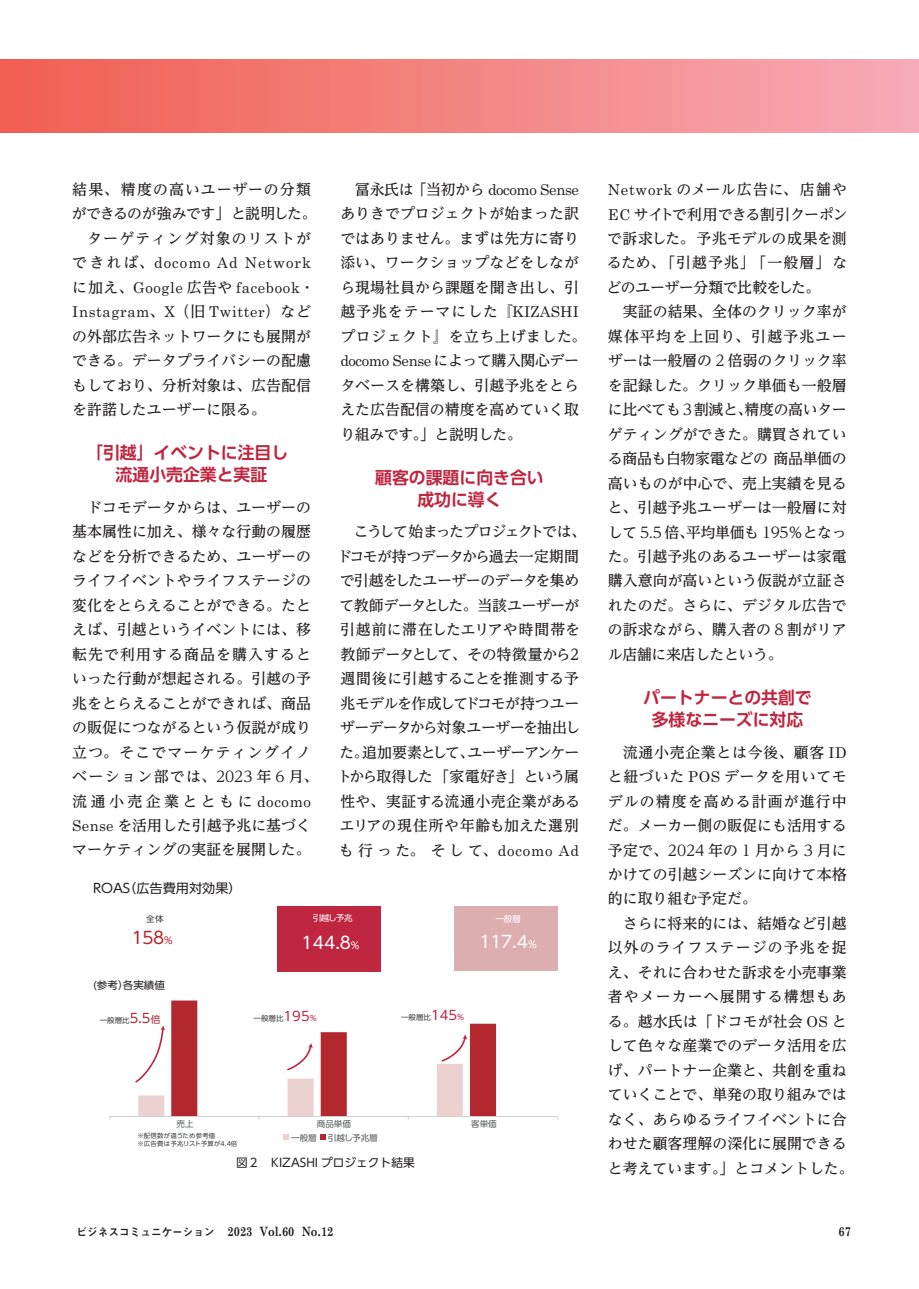
<style>
.page{position:relative;width:919px;height:1289px;background:#fff}
.page>*{position:absolute;margin:0;border:0;box-sizing:border-box;transform-origin:0 0}
.t1{font:700 16.95px/22.4px "UD Shin Go Pro De";color:#bf2640;text-align:center}
.t2{font:16.65px "UD Shin Go Pro";letter-spacing:-.095em;color:#fff}
.t3{font:16.65px "UD Shin Go Pro";color:#b3282e}
.t4{font:500 14.85px/24.5px "UD Reimin Pro";color:#231f20;text-align:justify}
.t5{font:500 14.85px/24.5px "UD Reimin Pro";letter-spacing:-.03em;color:#231f20}
.t6{font:14.85px/24.5px "Century Sb SI";letter-spacing:.04em;color:#231f20}
.t7{font:14.85px "Century Sb SI";letter-spacing:-.025em;color:#231f20}
.t8{font:500 14.85px "UD Reimin Pro";letter-spacing:-.04em;color:#231f20}
.t9{font:500 14.85px "UD Reimin Pro";letter-spacing:.075em;color:#231f20}
.t10{font:500 14.85px "UD Reimin Pro";letter-spacing:.08em;color:#231f20}
.t11{font:12.9px "UD Shin Go Pro";color:#231f20}
.t12{font:12.75px "Century Sb Bold SI";color:#231f20;scale:.85 1}
.t13{font:11.7px "UD Shin Go Pro";color:#231f20}
.t14{font:10.35px "UD Shin Go Pro";color:#231f20}
.t15{font:8.4px "UD Shin Go Pro";color:#595c5d}
.t16{font:8.4px "UD Shin Go Pro";letter-spacing:-.045em;color:#fff}
.t17{font:8.4px "UD Shin Go Pro";color:#3e3e3f}
.t18{font:7.35px "UD Shin Go Pro";color:#3e3e3f}
.t19{font:6.3px/8.4px "UD Shin Go Pro";letter-spacing:.02em;color:#3e3e3f}
.s1{font-family:"UD Reimin Pro";font-weight:500}
.s2{font-family:"UD Reimin Pro"}
.s3{font-weight:400}
.s4{font-family:"Century Sb SI";font-weight:400}
.s5{font-size:9.6px}
.s6{font-size:12.9px;color:#b3282e}
.s7{font-size:9.6px;color:#b3282e}
.s8{font-size:12.9px;color:#bf2640}
.s9{font-size:7.65px;color:#bf2640}
.s10{font-family:"Midashi Go Pro MB31";font-size:10.65px}
</style>
<div class="page">
<div style="left:0;top:60px;width:13px;height:72px;background:#f15e52"></div>
<div style="left:13px;top:60px;width:905px;height:72px;background:linear-gradient(to right,#f16051,#f7abb7)"></div>
<div style="left:277px;top:906px;width:104px;height:65px;background:#bf2640"></div>
<div style="left:454px;top:906px;width:103px;height:65px;background:#dcaeb0"></div>
<hr style="left:110px;top:1116px;width:447px;height:1px;background:#cfd0d1">
<svg style="left:283px;top:1134px;width:5px;height:5px"></svg>
<svg style="left:320px;top:1134px;width:5px;height:5px"></svg>
<svg style="left:135px;top:1000px;width:361px;height:119px"></svg>
<p class="t9" style="left:72px;top:177px;width:240px">結果、精度の高いユーザーの分類</p>
<p class="t8" style="left:72px;top:202px;width:246px">ができるのが強みです」と説明した。</p>
<p class="t10" style="left:87px;top:226px;width:225px">ターゲティング対象のリストが</p>
<p class="t6" style="left:72px;top:249px;width:244px"><span class="s1">できれば、</span>docomo Ad Network<span class="s1">に加え、</span>Google <span class="s1">広告や</span> facebook<span class="s2">・<br></span>Instagram<span class="s1">、</span>X<span class="s1">（旧</span> Twitter<span class="s1">）など</span></p>
<p class="t4" style="left:72px;top:323px;width:240px">の外部広告ネットワークにも展開ができる。データプライバシーの配慮もしており、分析対象は、広告配信を許諾したユーザーに限る。</p>
<p class="t1" style="left:86px;top:441px;width:204px">「引越」イベントに注目し流通小売企業と実証</p>
<p class="t4" style="left:72px;top:495px;width:247px;text-align:center">ドコモデータからは、ユーザーの<br>基本属性に加え、様々な行動の履歴などを分析できるため、ユーザーのライフイベントやライフステージの変化をとらえることができる。たとえば、引越というイベントには、移転先で利用する商品を購入するといった行動が想起される。引越の予兆をとらえることができれば、商品の販促につながるという仮説が成り立つ。そこでマーケティングイノベーション部では、<span class="s3">2023</span> 年 <span class="s3">6</span> 月、流通小売企業とともに<span class="s4">docomo<br>Sense</span> を活用した引越予兆に基づくマーケティングの実証を展開した。</p>
<p class="t11" style="left:93px;top:877px;width:150px">ROAS（広告費用対効果）</p>
<p class="t7" style="left:355px;top:177px;width:225px"><span class="s1">冨永氏は「当初から</span> docomo Sense</p>
<p class="t4" style="left:340px;top:201px;width:248px;text-align:left">ありきでプロジェクトが始まった訳ではありません。まずは先方に寄り添い、ワークショップなどをしながら現場社員から課題を聞き出し、引越予兆をテーマにした『<span class="s4">KIZASHI</span>プロジェクト』を立ち上げました。</p>
<p class="t7" style="left:340px;top:348px;width:240px">docomo Sense <span class="s1">によって購入関心デー</span></p>
<p class="t4" style="left:340px;top:372px;width:240px">タベースを構築し、引越予兆をとらえた広告配信の精度を高めていく取り組みです。」と説明した。</p>
<p class="t1" style="left:375px;top:465px;width:170px">顧客の課題に向き合い成功に導く</p>
<p class="t5" style="left:337px;top:519px;width:250px;text-indent:17px">こうして始まったプロジェクトでは、ドコモが持つデータから過去一定期間で引越をしたユーザーのデータを集めて教師データとした。当該ユーザーが引越前に滞在したエリアや時間帯を教師データとして、その特徴量から２週間後に引越することを推測する予兆モデルを作成してドコモが持つユーザーデータから対象ユーザーを抽出した。追加要素として、ユーザーアンケートから取得した「家電好き」という属性や、実証する流通小売企業があるエリアの現住所や年齢も加えた選別も行った。そして、<span class="s4">docomo Ad</span></p>
<p class="t17" style="left:146px;top:911px;width:19px">全体</p>
<p class="t3" style="left:129px;top:924px;width:46px">１５８<span class="s5">％</span></p>
<p class="t16" style="left:313px;top:911px;width:41px">引越し予兆</p>
<p class="t2" style="left:301px;top:929px;width:59px">144.８<span class="s5">%</span></p>
<p class="t16" style="left:495px;top:912px;width:26px">一般層</p>
<p class="t2" style="left:479px;top:928px;width:59px">1１７.4<span class="s5">%</span></p>
<p class="t14" style="left:93px;top:976px;width:73px">(参考）各実績値</p>
<p class="t18" style="left:100px;top:1014px;width:62px">一般層比<span class="s6">5.5</span><span class="s7">倍</span></p>
<p class="t18" style="left:253px;top:1012px;width:65px">一般層比<span class="s8">195</span><span class="s9">%</span></p>
<p class="t18" style="left:401px;top:1011px;width:65px">一般層比<span class="s8">145</span><span class="s9">%</span></p>
<p class="t15" style="left:176px;top:1117px;width:19px">売上</p>
<p class="t15" style="left:317px;top:1117px;width:36px">商品単価</p>
<p class="t15" style="left:471px;top:1117px;width:27px">客単価</p>
<p class="t15" style="left:291px;top:1130px;width:27px">一般層</p>
<p class="t15" style="left:328px;top:1130px;width:51px">引越し予兆層</p>
<p class="t19" style="left:137px;top:1130px;width:101px">※配信数が違うため参考値<br>※広告費は予兆リスト予算が4.4倍</p>
<p class="t13" style="left:236px;top:1153px;width:180px">図２　KIZASHI プロジェクト結果</p>
<p class="t4" style="left:606px;top:177px;width:242px"><span class="s4">Network</span> のメール広告に、店舗や<span class="s4">EC</span> サイトで利用できる割引クーポンで訴求した。予兆モデルの成果を測るため、「引越予兆」「一般層」などのユーザー分類で比較をした。</p>
<p class="t4" style="left:608px;top:299px;width:240px;text-indent:15px">実証の結果、全体のクリック率が媒体平均を上回り、引越予兆ユーザーは一般層の <span class="s3">2</span> 倍弱のクリック率を記録した。クリック単価も一般層に比べても <span class="s3">3</span> 割減と、精度の高いターゲティングができた。購買されている商品も白物家電などの商品単価の高いものが中心で、売上実績を見ると、引越予兆ユーザーは一般層に対して <span class="s3">5</span><span class="s4">.</span><span class="s3">5</span> 倍、平均単価も <span class="s3">195</span>％となった。引越予兆のあるユーザーは家電購入意向が高いという仮説が立証されたのだ。さらに、デジタル広告での訴求ながら、購入者の <span class="s3">8</span> 割がリアル店舗に来店したという。</p>
<p class="t1" style="left:643px;top:685px;width:170px">パートナーとの共創で多様なニーズに対応</p>
<p class="t4" style="left:608px;top:739px;width:240px;text-indent:15px">流通小売企業とは今後、顧客 <span class="s4">ID</span>と紐づいた <span class="s4">POS</span> データを用いてモデルの精度を高める計画が進行中だ。メーカー側の販促にも活用する予定で、<span class="s3">2024</span> 年の <span class="s3">1</span> 月から <span class="s3">3</span> 月にかけての引越シーズンに向けて本格的に取り組む予定だ。</p>
<p class="t4" style="left:608px;top:910px;width:247px;text-align:center">さらに将来的には、結婚など引越<br>以外のライフステージの予兆を捉え、それに合わせた訴求を小売事業者やメーカーへ展開する構想もある。越水氏は「ドコモが社会 <span class="s4">OS</span> として色々な産業でのデータ活用を広げ、パートナー企業と、共創を重ねていくことで、単発の取り組みではなく、あらゆるライフイベントに合わせた顧客理解の深化に展開できると考えています。」とコメントした。</p>
<p class="t12" style="left:77px;top:1221px;width:304px"><span class="s10">ビジネスコミュニケーション</span> 2023 Vol.60 No.12</p>
<p class="t12" style="left:838px;top:1221px;width:16px">67</p>
</div>
